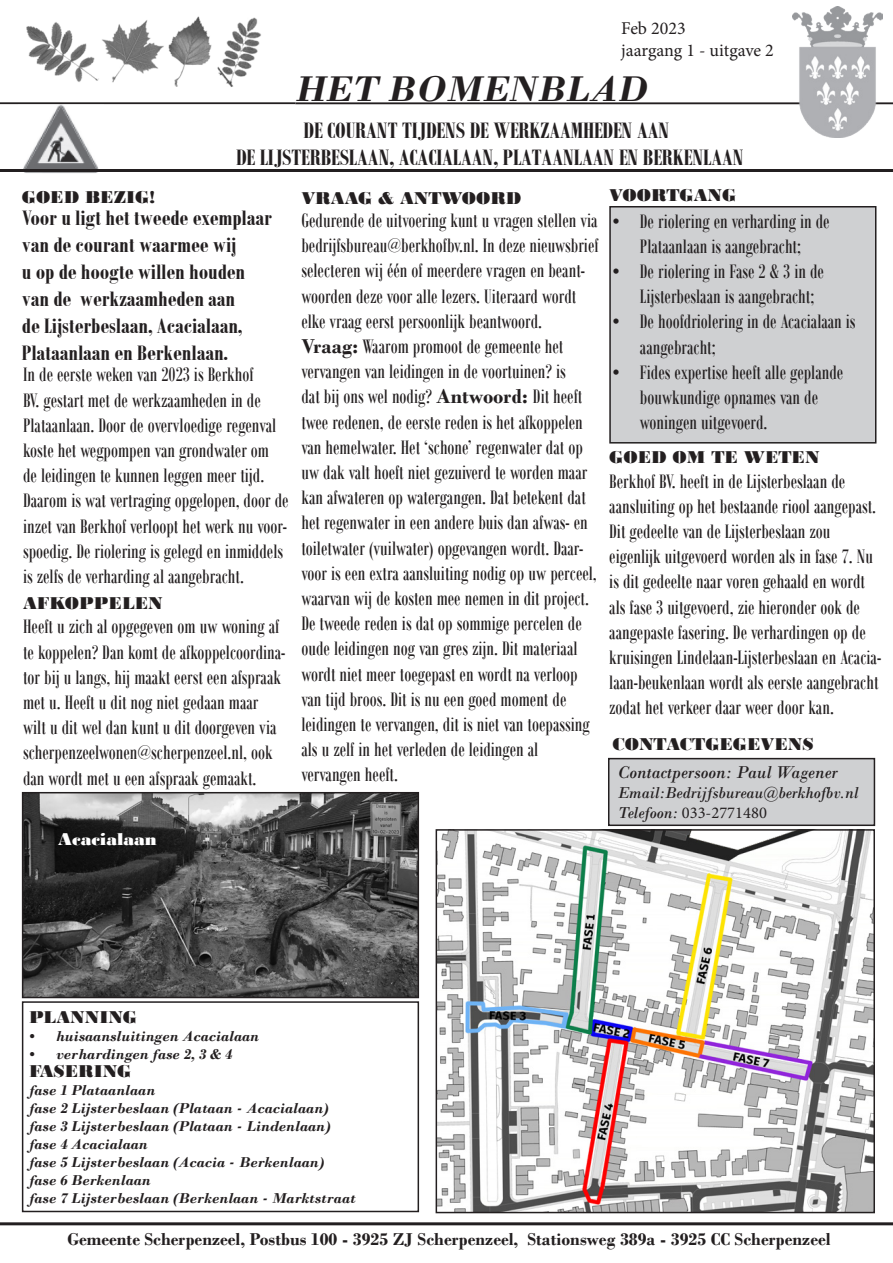
<style>
.page{position:relative;width:893px;height:1263px;background:#fff}
.page>*{position:absolute;margin:0;border:0;box-sizing:border-box;transform-origin:0 0}
.t1{font:italic 700 37.5px "Bodoni";color:#231f20}
.t2{font:700 24px "Bodoni MT Condensed";color:#231f20}
.t3{font:700 22.5px/27px "Bodoni MT Condensed";color:#231f20}
.t4{font:21px/25.2px "Bodoni MT Condensed";color:#231f20}
.t5{font:18px "Bodoni MT Black";color:#231f20}
.t6{font:700 18px "Bodoni";color:#231f20}
.t7{font:italic 18px "Bodoni";color:#231f20}
.t8{font:18px "Minion Pro";color:#231f20}
.t9{font:18px "Bodoni MT Black";color:#fff}
.t10{font:italic 16.5px "Bodoni";color:#231f20}
.t11{font:16.5px "Minion Pro";color:#231f20}
.t12{font:italic 700 15px "Bodoni";color:#231f20}
.s1{font-family:"Bodoni";font-weight:700}
.s2{font-family:"Bodoni";font-style:italic}
</style>
<div class="page">
<hr style="left:0;top:102px;width:295px;height:2px;background:#231f20">
<hr style="left:295px;top:102px;width:598px;height:2px;background:#231f20">
<img style="left:23px;top:105px;width:76px;height:68px">
<div style="left:22px;top:1001px;width:397px;height:211px;border:2px solid #231f20"></div>
<div style="left:610px;top:207px;width:266px;height:236px;background:#cfd0d2"></div>
<div style="left:609px;top:206px;width:267px;height:237px;border:2px solid #231f20"></div>
<div style="left:609px;top:759px;width:265px;height:66px;background:#cfd0d2"></div>
<div style="left:608px;top:758px;width:267px;height:68px;border:2px solid #231f20"></div>
<hr style="left:0;top:169px;width:893px;height:3px;background:#231f20">
<img style="left:439px;top:832px;width:433px;height:378px">
<div style="left:436px;top:829px;width:439px;height:384px;border:2px solid #231f20"></div>
<hr style="left:0;top:1222px;width:893px;height:3px;background:#231f20">
<img style="left:792px;top:7px;width:90px;height:130px">
<img style="left:26px;top:16px;width:235px;height:71px">
<img style="left:25px;top:795px;width:391px;height:200px">
<div style="left:22px;top:792px;width:397px;height:206px;border:2px solid #231f20"></div>
<p class="t8" style="left:621px;top:16px;width:66px">Feb 2023</p>
<p class="t8" style="left:621px;top:38px;width:154px">jaargang 1 - uitgave 2</p>
<p class="t5" style="left:22px;top:186px;width:135px">GOED BEZIG!</p>
<p class="t1" style="left:295px;top:66px;width:354px">HET BOMENBLAD</p>
<p class="t2" style="left:304px;top:116px;width:367px">DE COURANT TIJDENS DE WERKZAAMHEDEN AAN</p>
<p class="t2" style="left:236px;top:143px;width:509px">DE LIJSTERBESLAAN, ACACIALAAN, PLATAANLAAN EN BERKENLAAN</p>
<p class="t5" style="left:301px;top:187px;width:221px">VRAAG &amp; ANTWOORD</p>
<p class="t5" style="left:609px;top:185px;width:128px">VOORTGANG</p>
<p class="t3" style="left:22px;top:204px;width:251px">Voor u ligt het tweede exemplaar van de courant waarmee wij<br>u op de hoogte willen houden van de werkzaamheden aan<br>de Lijsterbeslaan, Acacialaan,<br>Plataanlaan en Berkenlaan.</p>
<p class="t4" style="left:23px;top:362px;width:267px">In de eerste weken van 2023 is Berkhof<br>BV. gestart met de werkzaamheden in de Plataanlaan. Door de overvloedige regenval koste het wegpompen van grondwater om<br>de leidingen te kunnen leggen meer tijd.<br>Daarom is wat vertraging opgelopen, door de inzet van Berkhof verloopt het werk nu voor&shy;spoedig. De riolering is gelegd en inmiddels is zelfs de verharding al aangebracht.</p>
<p class="t5" style="left:23px;top:593px;width:141px">AFKOPPELEN</p>
<p class="t4" style="left:23px;top:614px;width:264px">Heeft u zich al opgegeven om uw woning af te koppelen? Dan komt de afkoppelcoordina&shy;tor bij u langs, hij maakt eerst een afspraak met u. Heeft u dit nog niet gedaan maar wilt u dit wel dan kunt u dit doorgeven via scherpenzeelwonen@scherpenzeel.nl, ook dan wordt met u een afspraak gemaakt.</p>
<p class="t9" style="left:58px;top:829px;width:100px">Acacialaan</p>
<p class="t4" style="left:301px;top:207px;width:299px">Gedurende de uitvoering kunt u vragen stellen via bedrijfsbureau@berkhofbv.nl. In deze nieuwsbrief selecteren wij één of meerdere vragen en beant&shy;woorden deze voor alle lezers. Uiteraard wordt elke vraag eerst persoonlijk beantwoord.</p>
<p class="t4" style="left:301px;top:333px;width:297px"><span class="s1">Vraag:</span> Waarom promoot de gemeente het vervangen van leidingen in de voortuinen? is<br>dat bij ons wel nodig? <span class="s1">Antwoord:</span> Dit heeft twee redenen, de eerste reden is het afkoppelen van hemelwater. Het ‘schone’ regenwater dat op uw dak valt hoeft niet gezuiverd te worden maar kan afwateren op watergangen. Dat betekent dat het regenwater in een andere buis dan afwas- en toiletwater (vuilwater) opgevangen wordt. Daar&shy;voor is een extra aansluiting nodig op uw perceel, waarvan wij de kosten mee nemen in dit project.</p>
<p class="t4" style="left:301px;top:611px;width:290px">De tweede reden is dat op sommige percelen de oude leidingen nog van gres zijn. Dit materiaal wordt niet meer toegepast en wordt na verloop van tijd broos. Dit is nu een goed moment de leidingen te vervangen, dit is niet van toepassing als u zelf in het verleden de leidingen al vervangen heeft.</p>
<p class="t4" style="left:613px;top:208px;width:218px;text-align:center">• De riolering en verharding in de<br>Plataanlaan is aangebracht;</p>
<p class="t4" style="left:640px;top:258px;width:186px;text-indent:-27px">• De riolering in Fase 2 &amp; 3 in de<br>Lijsterbeslaan is aangebracht;</p>
<p class="t4" style="left:640px;top:309px;width:217px;text-indent:-27px">• De hoofdriolering in de Acacialaan is aangebracht;</p>
<p class="t4" style="left:640px;top:359px;width:205px;text-indent:-27px">• Fides expertise heeft alle geplande bouwkundige opnames van de woningen uitgevoerd.</p>
<p class="t5" style="left:609px;top:446px;width:212px">GOED OM TE WETEN</p>
<p class="t4" style="left:609px;top:468px;width:237px">Berkhof BV. heeft in de Lijsterbeslaan de</p>
<p class="t4" style="left:609px;top:493px;width:268px">aansluiting op het bestaande riool aangepast.<br>Dit gedeelte van de Lijsterbeslaan zou</p>
<p class="t4" style="left:609px;top:544px;width:273px">eigenlijk uitgevoerd worden als in fase 7. Nu is dit gedeelte naar voren gehaald en wordt als fase 3 uitgevoerd, zie hieronder ook de aangepaste fasering. De verhardingen op de kruisingen Lindelaan-Lijsterbeslaan en Acacia&shy;laan-beukenlaan wordt als eerste aangebracht zodat het verkeer daar weer door kan.</p>
<p class="t5" style="left:612px;top:734px;width:203px">CONTACTGEGEVENS</p>
<p class="t7" style="left:618px;top:762px;width:222px">Contactpersoon: Paul Wagener</p>
<p class="t10" style="left:618px;top:783px;width:242px">Email:Bedrijfsbureau@berkhofbv.nl</p>
<p class="t11" style="left:618px;top:802px;width:151px"><span class="s2">Telefoon:</span> 033-2771480</p>
<p class="t5" style="left:29px;top:1006px;width:110px">PLANNING</p>
<p class="t12" style="left:29px;top:1027px;width:232px">• huisaansluitingen Acacialaan</p>
<p class="t12" style="left:29px;top:1045px;width:205px">• verhardingen fase 2, 3 &amp; 4</p>
<p class="t5" style="left:29px;top:1060px;width:104px">FASERING</p>
<p class="t12" style="left:29px;top:1081px;width:128px">fase 1 Plataanlaan</p>
<p class="t12" style="left:29px;top:1099px;width:301px">fase 2 Lijsterbeslaan (Plataan - Acacialaan)</p>
<p class="t12" style="left:29px;top:1117px;width:303px">fase 3 Lijsterbeslaan (Plataan - Lindenlaan)</p>
<p class="t12" style="left:29px;top:1135px;width:120px">fase 4 Acacialaan</p>
<p class="t12" style="left:29px;top:1153px;width:297px">fase 5 Lijsterbeslaan (Acacia - Berkenlaan)</p>
<p class="t12" style="left:29px;top:1171px;width:123px">fase 6 Berkenlaan</p>
<p class="t12" style="left:29px;top:1189px;width:328px">fase 7 Lijsterbeslaan (Berkenlaan - Marktstraat</p>
<p class="t6" style="left:67px;top:1229px;width:765px">Gemeente Scherpenzeel, Postbus 100 - 3925 ZJ Scherpenzeel, Stationsweg 389a - 3925 CC Scherpenzeel</p>
</div>
